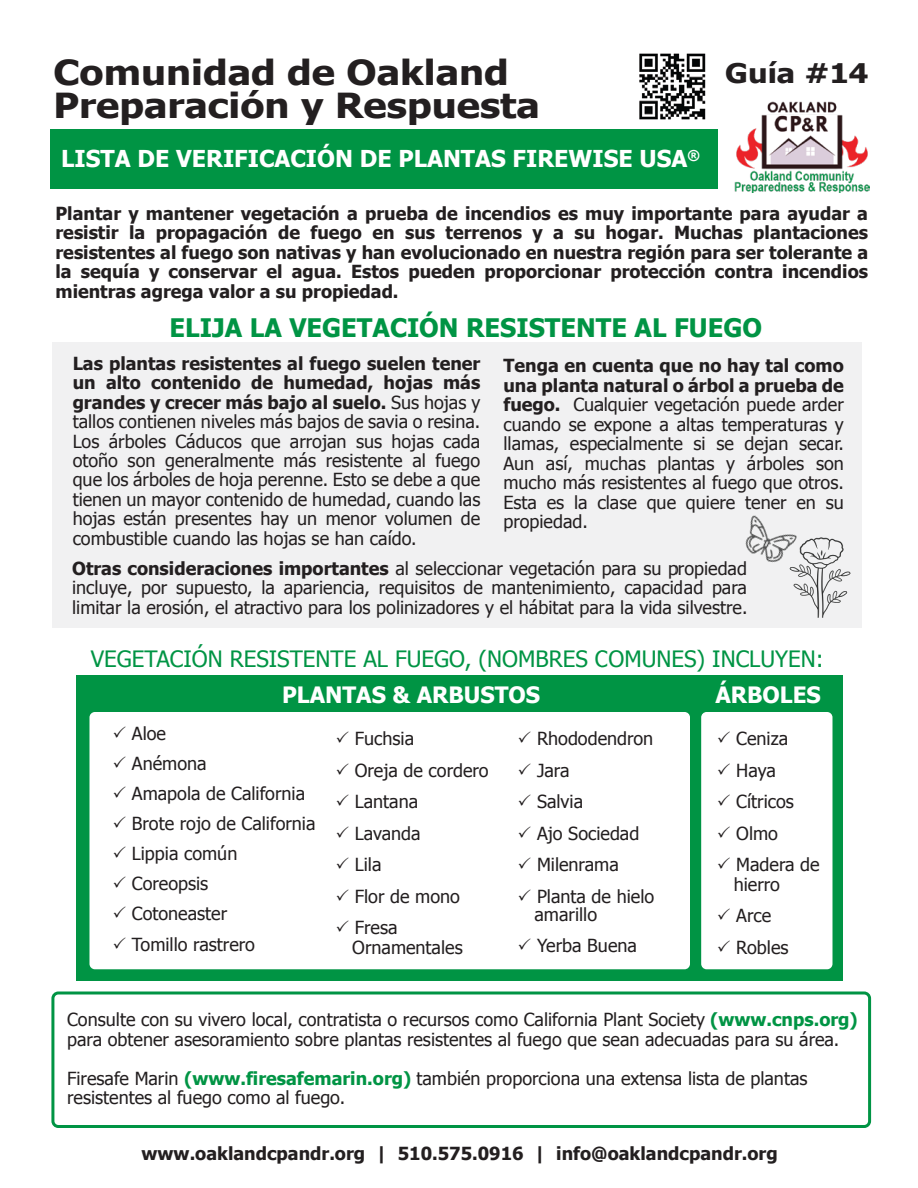
<style>
.page{position:relative;width:918px;height:1188px;background:#fff}
.page>*{position:absolute;margin:0;border:0;box-sizing:border-box;transform-origin:0 0}
.t1{font:700 34.5px "Tahoma";color:#231f20;scale:1.14 1}
.t2{font:700 27px "Tahoma";color:#231f20;scale:1.14 1}
.t3{font:700 25.5px "Tahoma";color:#009444}
.t4{font:700 23.25px "Tahoma";color:#fff}
.t5{font:22.5px "Tahoma";color:#009444}
.t6{font:700 22.5px "Tahoma";color:#fff}
.t7{font:18px/19.5px "Tahoma";color:#231f20}
.t8{font:700 18px/19.5px "Tahoma";color:#231f20;text-align:justify}
.s1{font-weight:700}
.s2{font-weight:700;color:#009444}
</style>
<div class="page">
<div style="left:53px;top:342px;width:809px;height:286px;background:#f1f1f2"></div>
<div style="left:76px;top:675px;width:767px;height:306px;background:#009444"></div>
<div style="left:89px;top:712px;width:601px;height:257px;background:#fff;border-radius:5px"></div>
<div style="left:701px;top:712px;width:132px;height:257px;background:#fff;border-radius:5px"></div>
<img style="left:639px;top:53px;width:67px;height:67px">
<img style="left:735px;top:101px;width:135px;height:92px">
<div style="left:50px;top:129px;width:667px;height:60px;background:#009444"></div>
<div style="left:51px;top:992px;width:820px;height:136px;border:3px solid #009444;border-radius:5px"></div>
<img style="left:789px;top:537px;width:62px;height:81px">
<img style="left:745px;top:515px;width:53px;height:53px">
<h1 class="t1" style="left:53px;top:49px;width:401px">Comunidad de Oakland</h1>
<h2 class="t2" style="left:725px;top:54px;width:127px">Guía #14</h2>
<h1 class="t1" style="left:53px;top:82px;width:428px">Preparación y Respuesta</h1>
<p class="t4" style="left:61px;top:143px;width:640px">LISTA DE VERIFICACIÓN DE PLANTAS FIREWISE USA<sup>®</sup></p>
<p class="t8" style="left:55px;top:202px;width:814px">Plantar y mantener vegetación a prueba de incendios es muy importante para ayudar a resistir la propagación de fuego en sus terrenos y a su hogar. Muchas plantaciones resistentes al fuego son nativas y han evolucionado en nuestra región para ser tolerante a la sequía y conservar el agua. Estos pueden proporcionar protección contra incendios mientras agrega valor a su propiedad.</p>
<h3 class="t3" style="left:170px;top:309px;width:594px">ELIJA LA VEGETACIÓN RESISTENTE AL FUEGO</h3>
<p class="t7" style="left:73px;top:352px;width:409px;text-align:justify"><span class="s1">Las plantas resistentes al fuego suelen tener un alto contenido de humedad, hojas más grandes y crecer más bajo al suelo.</span> Sus hojas y tallos contienen niveles más bajos de savia o resina.<br>Los árboles Cáducos que arrojan sus hojas cada otoño son generalmente más resistente al fuego que los árboles de hoja perenne. Esto se debe a que tienen un mayor contenido de humedad, cuando las hojas están presentes hay un menor volumen de combustible cuando las hojas se han caído.</p>
<p class="t7" style="left:503px;top:355px;width:342px;text-align:justify"><span class="s1">Tenga en cuenta que no hay tal como una planta natural o árbol a prueba de fuego.</span> Cualquier vegetación puede arder cuando se expone a altas temperaturas y llamas, especialmente si se dejan secar.<br>Aun así, muchas plantas y árboles son mucho más resistentes al fuego que otros.<br>Esta es la clase que quiere tener en su propiedad.</p>
<p class="t7" style="left:72px;top:558px;width:677px;text-align:justify"><span class="s1">Otras consideraciones importantes</span> al seleccionar vegetación para su propiedad incluye, por supuesto, la apariencia, requisitos de mantenimiento, capacidad para limitar la erosión, el atractivo para los polinizadores y el hábitat para la vida silvestre.</p>
<p class="t5" style="left:91px;top:644px;width:734px">VEGETACIÓN RESISTENTE AL FUEGO, (NOMBRES COMUNES) INCLUYEN:</p>
<p class="t6" style="left:282px;top:679px;width:259px">PLANTAS &amp; ARBUSTOS</p>
<p class="t6" style="left:715px;top:679px;width:107px">ÁRBOLES</p>
<p class="t7" style="left:537px;top:722px;width:119px;line-height:31.5px">Rhododendron<br>Jara<br>Salvia<br>Ajo Sociedad<br>Milenrama<br>Planta de hielo</p>
<p class="t7" style="left:535px;top:897px;width:104px;line-height:31.5px">amarillo<br>Yerba Buena</p>
<p class="t7" style="left:132px;top:718px;width:185px;line-height:30px">Aloe<br>Anémona<br>Amapola de California<br>Brote rojo de California<br>Lippia común<br>Coreopsis<br>Cotoneaster<br>Tomillo rastrero</p>
<p class="t7" style="left:355px;top:722px;width:135px;line-height:31.5px">Fuchsia<br>Oreja de cordero<br>Lantana<br>Lavanda<br>Lila<br>Flor de mono<br>Fresa</p>
<p class="t7" style="left:736px;top:722px;width:85px;line-height:31.5px">Ceniza<br>Haya<br>Cítricos<br>Olmo<br>Madera de</p>
<p class="t7" style="left:734px;top:868px;width:56px;line-height:31.5px">hierro<br>Arce<br>Robles</p>
<p class="t7" style="left:352px;top:937px;width:112px">Ornamentales</p>
<p class="t7" style="left:67px;top:1009px;width:792px">Consulte con su vivero local, contratista o recursos como California Plant Society <span class="s2">(www.cnps.org) </span>para obtener asesoramiento sobre plantas resistentes al fuego que sean adecuadas para su área.</p>
<p class="t7" style="left:67px;top:1068px;width:742px">Firesafe Marin <span class="s2">(www.firesafemarin.org)</span> también proporciona una extensa lista de plantas resistentes al fuego como al fuego.</p>
<p class="t8" style="left:142px;top:1142px;width:638px">www.oaklandcpandr.org | 510.575.0916 | info@oaklandcpandr.org</p>
</div>
